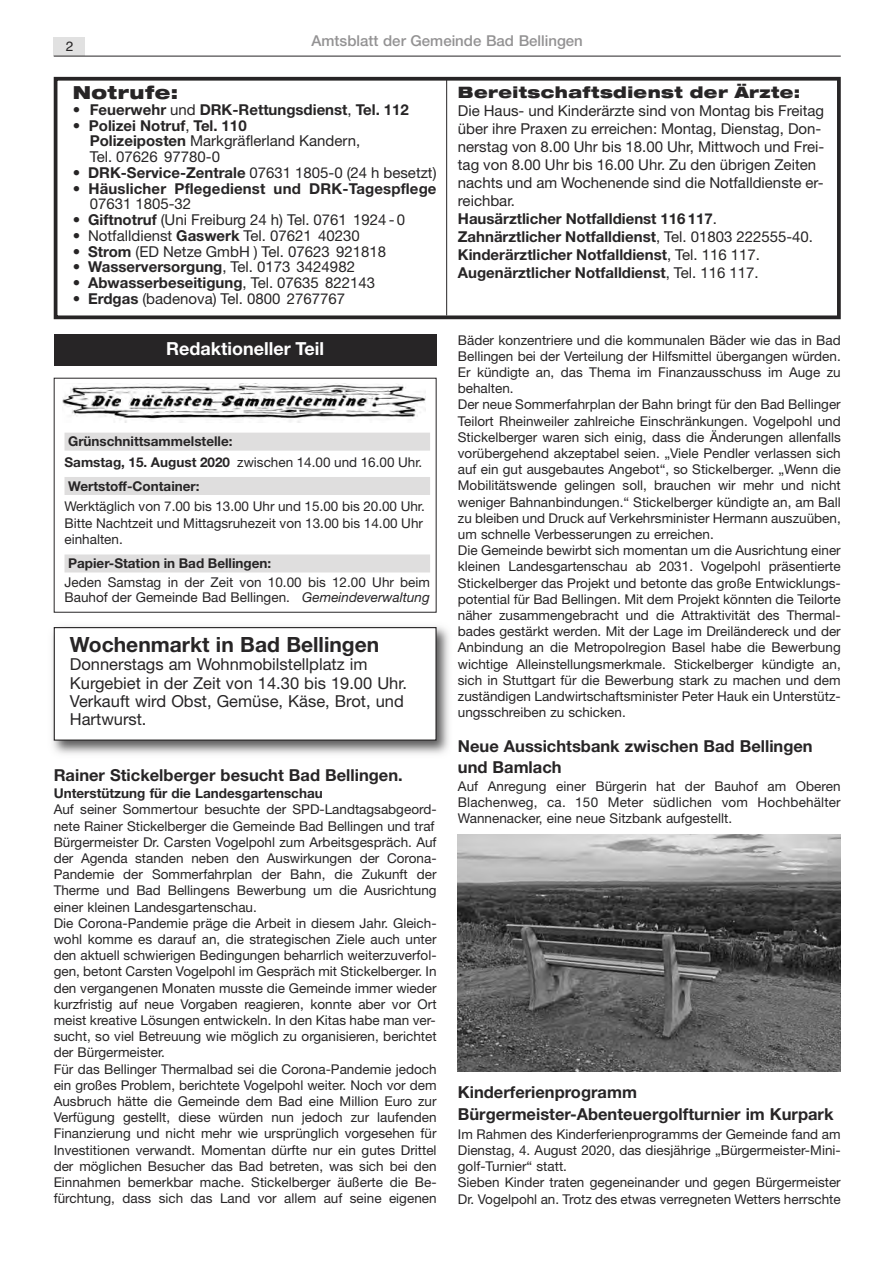
<style>
.page{position:relative;width:893px;height:1263px;background:#fff}
.page>*{position:absolute;margin:0;border:0;box-sizing:border-box;transform-origin:0 0}
.t1{font:700 21px "Helvetica Neue";color:#272526}
.t2{font:700 18px "Helvetica Neue";color:#fff}
.t3{font:900 expanded 18px "Helvetica Neue";letter-spacing:.025em;color:#272526}
.t4{font:700 16.5px/21.8px "Helvetica Neue";color:#272526}
.t5{font:16.5px/18.3px "Helvetica Neue";color:#272526}
.t6{font:900 expanded 15.75px "Helvetica Neue";letter-spacing:.025em;color:#272526}
.t7{font:15px/18px "Helvetica Neue";color:#272526}
.t8{font:700 15px/15.8px "Helvetica Neue";color:#272526}
.t9{font:500 15px "Helvetica Neue";color:#939293}
.t10{font:13.5px/16.2px "Helvetica Neue";color:#272526}
.t11{font:700 13.5px/20.5px "Helvetica Neue";color:#272526}
.t12{font:13.5px "Helvetica";color:#272526}
.s1{font-weight:400}
.s2{font-weight:700}
.s3{font-style:italic}
</style>
<div class="page">
<div style="left:54px;top:38px;width:31px;height:18px;background:#e1e1e1"></div>
<hr style="left:54px;top:56px;width:786px;height:1px;background:#272526">
<div style="left:54px;top:77px;width:786px;height:242px;border:4px solid #272526"></div>
<hr style="left:446px;top:77px;width:1px;height:238px;background:#272526">
<div style="left:54px;top:334px;width:382px;height:32px;background:#272526"></div>
<div style="left:54px;top:378px;width:382px;height:235px;border:1px solid #272526"></div>
<img style="left:63px;top:383px;width:363px;height:39px">
<div style="left:64px;top:433px;width:366px;height:18px;background:#dfdede"></div>
<div style="left:64px;top:477px;width:366px;height:18px;background:#dfdede"></div>
<div style="left:64px;top:554px;width:366px;height:18px;background:#dfdede"></div>
<img style="left:52px;top:626px;width:397px;height:128px">
<div style="left:55px;top:628px;width:380px;height:112px;background:#fff"></div>
<div style="left:54px;top:627px;width:382px;height:114px;border:1px solid #272526"></div>
<img style="left:458px;top:834px;width:382px;height:237px">
<p class="t12" style="left:66px;top:38px;width:9px">2</p>
<p class="t9" style="left:311px;top:35px;width:273px">Amtsblatt der Gemeinde Bad Bellingen</p>
<h2 class="t3" style="left:73px;top:84px;width:107px">Notrufe:</h2>
<p class="t8" style="left:73px;top:103px;width:337px"><span class="s1">•</span> Feuerwehr <span class="s1">und</span> DRK-Rettungsdienst<span class="s1">,</span> Tel. 112</p>
<p class="t7" style="left:90px;top:119px;width:272px;line-height:15.8px;text-indent:-17px">• <span class="s2">Polizei Notruf</span>, <span class="s2">Tel. 110<br>Polizeiposten</span> Markgräflerland Kandern,<br>Tel. 07626 97780-0</p>
<p class="t7" style="left:73px;top:165px;width:365px">• <span class="s2">DRK-Service-Zentrale</span> 07631 1805-0 (24 h besetzt)</p>
<p class="t8" style="left:90px;top:182px;width:348px;text-indent:-17px"><span class="s1">•</span> Häuslicher Pflegedienst und DRK-Tagespflege<br><span class="s1">07631 1805-32</span></p>
<p class="t7" style="left:73px;top:212px;width:334px">• <span class="s2">Giftnotruf</span> (Uni Freiburg 24 h) Tel. 0761 1924 - 0</p>
<p class="t7" style="left:73px;top:228px;width:288px">• Notfalldienst <span class="s2">Gaswerk</span> Tel. 07621 40230</p>
<p class="t7" style="left:73px;top:244px;width:315px">• <span class="s2">Strom</span> (ED Netze GmbH ) Tel. 07623 921818</p>
<p class="t7" style="left:73px;top:260px;width:284px">• <span class="s2">Wasserversorgung</span>, Tel. 0173 3424982</p>
<p class="t8" style="left:73px;top:276px;width:304px"><span class="s1">•</span> Abwasserbeseitigung<span class="s1">, Tel. 07635 822143</span></p>
<p class="t7" style="left:73px;top:291px;width:274px">• <span class="s2">Erdgas</span> (badenova) Tel. 0800 2767767</p>
<h2 class="t2" style="left:166px;top:342px;width:159px">Redaktioneller Teil</h2>
<p class="t11" style="left:64px;top:433px;width:359px">Grünschnittsammelstelle:<br>Samstag, 15. August 2020 <span class="s1">zwischen 14.00 und 16.00 Uhr.</span></p>
<p class="t11" style="left:68px;top:477px;width:133px">Wertstoff-Container:</p>
<p class="t10" style="left:64px;top:500px;width:362px">Werktäglich von 7.00 bis 13.00 Uhr und 15.00 bis 20.00 Uhr.<br>Bitte Nachtzeit und Mittagsruhezeit von 13.00 bis 14.00 Uhr einhalten.</p>
<p class="t11" style="left:68px;top:554px;width:205px">Papier-Station in Bad Bellingen:</p>
<p class="t10" style="left:64px;top:576px;width:367px;line-height:14.7px">Jeden Samstag in der Zeit von 10.00 bis 12.00 Uhr beim<br>Bauhof der Gemeinde Bad Bellingen. <span class="s3">Gemeindeverwaltung</span></p>
<h1 class="t1" style="left:70px;top:637px;width:311px">Wochenmarkt in Bad Bellingen</h1>
<p class="t5" style="left:70px;top:657px;width:339px">Donnerstags am Wohnmobilstellplatz im Kurgebiet in der Zeit von 14.30 bis 19.00 Uhr.<br>Verkauft wird Obst, Gemüse, Käse, Brot, und Hartwurst.</p>
<p class="t4" style="left:54px;top:765px;width:350px">Rainer Stickelberger besucht Bad Bellingen.</p>
<p class="t11" style="left:54px;top:784px;width:270px">Unterstützung für die Landesgartenschau</p>
<p class="t10" style="left:54px;top:803px;width:384px">Auf seiner Sommertour besuchte der SPD-Landtagsabgeord&shy;nete Rainer Stickelberger die Gemeinde Bad Bellingen und traf Bürgermeister Dr. Carsten Vogelpohl zum Arbeitsgespräch. Auf der Agenda standen neben den Auswirkungen der Corona-Pandemie der Sommerfahrplan der Bahn, die Zukunft der Therme und Bad Bellingens Bewerbung um die Ausrichtung einer kleinen Landesgartenschau.<br>Die Corona-Pandemie präge die Arbeit in diesem Jahr. Gleich&shy;wohl komme es darauf an, die strategischen Ziele auch unter den aktuell schwierigen Bedingungen beharrlich weiterzuverfol&shy;gen, betont Carsten Vogelpohl im Gespräch mit Stickelberger. In den vergangenen Monaten musste die Gemeinde immer wieder kurzfristig auf neue Vorgaben reagieren, konnte aber vor Ort meist kreative Lösungen entwickeln. In den Kitas habe man ver&shy;sucht, so viel Betreuung wie möglich zu organisieren, berichtet der Bürgermeister.<br>Für das Bellinger Thermalbad sei die Corona-Pandemie jedoch ein großes Problem, berichtete Vogelpohl weiter. Noch vor dem Ausbruch hätte die Gemeinde dem Bad eine Million Euro zur Verfügung gestellt, diese würden nun jedoch zur laufenden Finanzierung und nicht mehr wie ursprünglich vorgesehen für Investitionen verwandt. Momentan dürfte nur ein gutes Drittel der möglichen Besucher das Bad betreten, was sich bei den Einnahmen bemerkbar mache. Stickelberger äußerte die Be&shy;fürchtung, dass sich das Land vor allem auf seine eigenen</p>
<p class="t6" style="left:458px;top:84px;width:344px">Bereitschaftsdienst der Ärzte:</p>
<p class="t7" style="left:458px;top:103px;width:368px">Die Haus- und Kinderärzte sind von Montag bis Freitag über ihre Praxen zu erreichen: Montag, Dienstag, Don&shy;nerstag von 8.00 Uhr bis 18.00 Uhr, Mittwoch und Frei&shy;tag von 8.00 Uhr bis 16.00 Uhr. Zu den übrigen Zeiten nachts und am Wochenende sind die Notfalldienste er&shy;reichbar.<br><span class="s2">Hausärztlicher Notfalldienst 116 117</span>.<br><span class="s2">Zahnärztlicher Notfalldienst</span>, Tel. 01803 222555-40.<br><span class="s2">Kinderärztlicher Notfalldienst</span>, Tel. 116 117.<br><span class="s2">Augenärztlicher Notfalldienst</span>, Tel. 116 117.</p>
<p class="t10" style="left:458px;top:333px;width:384px">Bäder konzentriere und die kommunalen Bäder wie das in Bad Bellingen bei der Verteilung der Hilfsmittel übergangen würden.<br>Er kündigte an, das Thema im Finanzausschuss im Auge zu behalten.<br>Der neue Sommerfahrplan der Bahn bringt für den Bad Bellinger Teilort Rheinweiler zahlreiche Einschränkungen. Vogelpohl und Stickelberger waren sich einig, dass die Änderungen allenfalls vorübergehend akzeptabel seien. „Viele Pendler verlassen sich auf ein gut ausgebautes Angebot“, so Stickelberger. „Wenn die Mobilitätswende gelingen soll, brauchen wir mehr und nicht weniger Bahnanbindungen.“ Stickelberger kündigte an, am Ball zu bleiben und Druck auf Verkehrsminister Hermann auszuüben, um schnelle Verbesserungen zu erreichen.<br>Die Gemeinde bewirbt sich momentan um die Ausrichtung einer kleinen Landesgartenschau ab 2031. Vogelpohl präsentierte Stickelberger das Projekt und betonte das große Entwicklungs&shy;potential für Bad Bellingen. Mit dem Projekt könnten die Teilorte näher zusammengebracht und die Attraktivität des Thermal&shy;bades gestärkt werden. Mit der Lage im Dreiländereck und der Anbindung an die Metropolregion Basel habe die Bewerbung wichtige Alleinstellungsmerkmale. Stickelberger kündigte an, sich in Stuttgart für die Bewerbung stark zu machen und dem zuständigen Landwirtschaftsminister Peter Hauk ein Unterstütz&shy;ungsschreiben zu schicken.</p>
<p class="t4" style="left:458px;top:736px;width:356px">Neue Aussichtsbank zwischen Bad Bellingen und Bamlach</p>
<p class="t10" style="left:458px;top:779px;width:384px;text-align:justify">Auf Anregung einer Bürgerin hat der Bauhof am Oberen Blachenweg, ca. 150 Meter südlichen vom Hochbehälter Wannenacker, eine neue Sitzbank aufgestellt.</p>
<p class="t4" style="left:458px;top:1082px;width:377px;line-height:22.2px">Kinderferienprogramm<br>Bürgermeister-Abenteuergolfturnier im Kurpark</p>
<p class="t10" style="left:458px;top:1127px;width:384px">Im Rahmen des Kinderferienprogramms der Gemeinde fand am Dienstag, 4. August 2020, das diesjährige „Bürgermeister-Mini&shy;golf-Turnier“ statt.<br>Sieben Kinder traten gegeneinander und gegen Bürgermeister Dr. Vogelpohl an. Trotz des etwas verregneten Wetters herrschte</p>
</div>
